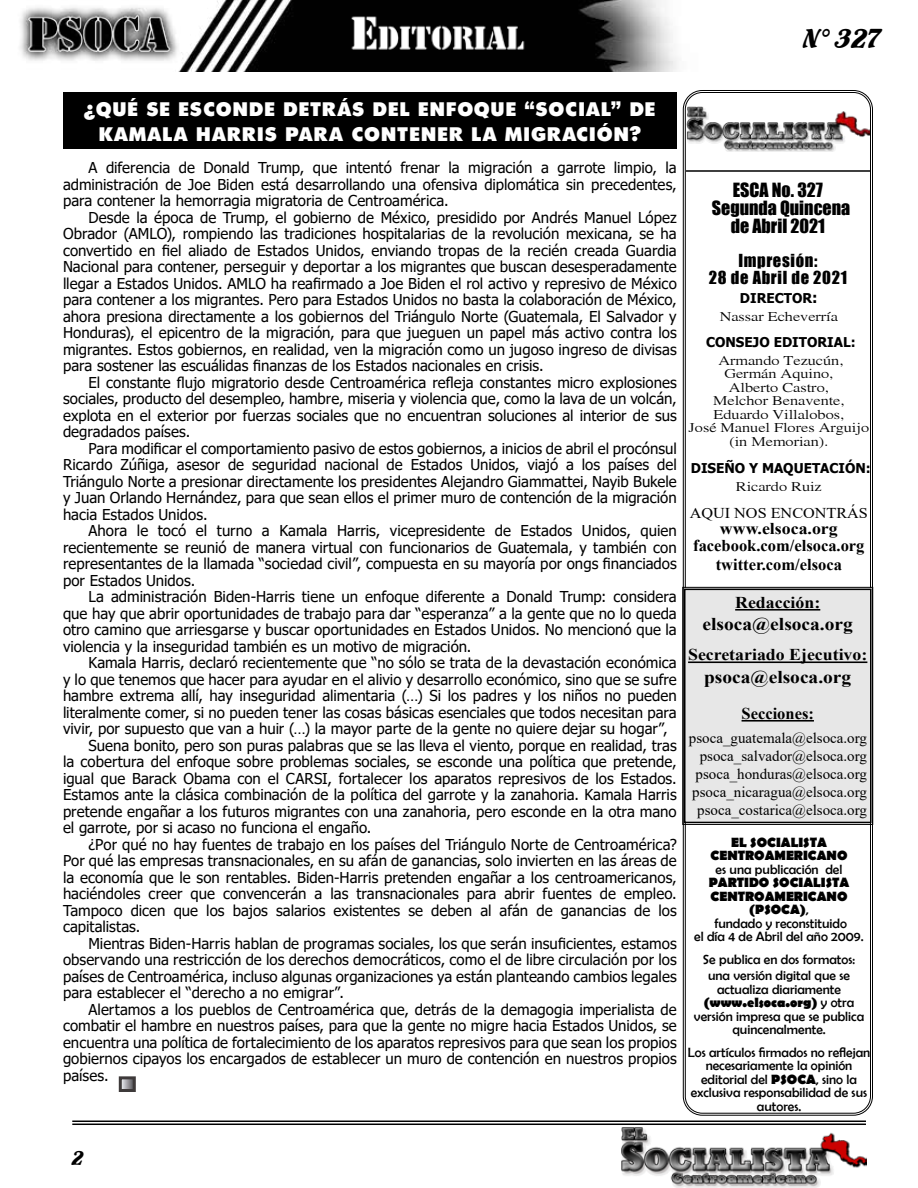
<style>
.page{position:relative;width:918px;height:1188px;background:#fff}
.page>*{position:absolute;margin:0;border:0;box-sizing:border-box;transform-origin:0 0}
.t1{font:28.5px "Flamenco D";color:#000}
.t2{font:21px/25.2px "Tw Cen MT Ult Bd";color:#fff;text-align:center}
.t3{font:21px "Flamenco D";color:#000}
.t4{font:18px/18px "Impact";color:#000;text-align:center}
.t5{font:700 18px "Times New Roman";color:#000;scale:1.08 1}
.t6{font:700 16.5px/16.5px "Times New Roman";color:#000;text-align:center;scale:1.08 1}
.t7{font:700 16.5px "Times New Roman";color:#000}
.t8{font:16.5px/16.5px "Impact";letter-spacing:.04em;color:#000;text-align:center}
.t9{font:15px/16.5px "Tahoma";color:#000;text-align:justify}
.t10{font:15px/18px "Times New Roman";color:#000;text-align:right}
.t11{font:15px "Times New Roman";color:#000;scale:1.08 1}
.t12{font:13.5px/13.5px "Berlin Sans FB";color:#000;text-align:center}
.t13{font:13.5px/13.5px "Xerox Serif Wide FC";color:#000;text-align:center}
.t14{font:700 13.5px "Tahoma";color:#000}
.t15{font:700 13.5px/13.5px "Berlin Sans FB";color:#000;text-align:center}
.s1{font-size:15px}
.s2{font-weight:700}
</style>
<div class="page">
<hr style="left:72px;top:1121px;width:794px;height:1px;background:#000">
<hr style="left:72px;top:1124px;width:794px;height:1px;background:#000">
<img style="left:621px;top:1127px;width:245px;height:61px">
<img style="left:20px;top:0;width:657px;height:72px">
<div style="left:682px;top:587px;width:191px;height:238px;background:#e7e7e7"></div>
<div style="left:684px;top:589px;width:188px;height:234px;border:2px solid #000"></div>
<img style="left:687px;top:106px;width:182px;height:46px">
<hr style="left:686px;top:170px;width:185px;height:2px;background:#000">
<svg style="left:123px;top:1080px;width:9px;height:8px"></svg>
<div style="left:119px;top:1076px;width:17px;height:16px;border:3px solid #3e3a3a"></div>
<div style="left:63px;top:93px;width:614px;height:56px;background:#000"></div>
<h1 class="t1" style="left:804px;top:21px;width:80px">N° 327</h1>
<h2 class="t2" style="left:84px;top:96px;width:574px">¿QUÉ SE ESCONDE DETRÁS DEL ENFOQUE “SOCIAL” DE<br>KAMALA HARRIS PARA CONTENER LA MIGRACIÓN?</h2>
<p class="t9" style="left:63px;top:161px;width:615px;text-indent:26px">A diferencia de Donald Trump, que intentó frenar la migración a garrote limpio, la administración de Joe Biden está desarrollando una ofensiva diplomática sin precedentes, para contener la hemorragia migratoria de Centroamérica.</p>
<p class="t9" style="left:63px;top:210px;width:615px;text-indent:26px">Desde la época de Trump, el gobierno de México, presidido por Andrés Manuel López Obrador (AMLO), rompiendo las tradiciones hospitalarias de la revolución mexicana, se ha convertido en fiel aliado de Estados Unidos, enviando tropas de la recién creada Guardia Nacional para contener, perseguir y deportar a los migrantes que buscan desesperadamente llegar a Estados Unidos. AMLO ha reafirmado a Joe Biden el rol activo y represivo de México para contener a los migrantes. Pero para Estados Unidos no basta la colaboración de México, ahora presiona directamente a los gobiernos del Triángulo Norte (Guatemala, El Salvador y Honduras), el epicentro de la migración, para que jueguen un papel más activo contra los migrantes. Estos gobiernos, en realidad, ven la migración como un jugoso ingreso de divisas para sostener las escuálidas finanzas de los Estados nacionales en crisis.</p>
<p class="t9" style="left:63px;top:375px;width:615px;text-indent:26px">El constante flujo migratorio desde Centroamérica refleja constantes micro explosiones sociales, producto del desempleo, hambre, miseria y violencia que, como la lava de un volcán, explota en el exterior por fuerzas sociales que no encuentran soluciones al interior de sus degradados países.</p>
<p class="t9" style="left:63px;top:441px;width:615px;text-indent:26px">Para modificar el comportamiento pasivo de estos gobiernos, a inicios de abril el procónsul Ricardo Zúñiga, asesor de seguridad nacional de Estados Unidos, viajó a los países del Triángulo Norte a presionar directamente los presidentes Alejandro Giammattei, Nayib Bukele y Juan Orlando Hernández, para que sean ellos el primer muro de contención de la migración hacia Estados Unidos.</p>
<p class="t9" style="left:63px;top:524px;width:615px;text-indent:26px">Ahora le tocó el turno a Kamala Harris, vicepresidente de Estados Unidos, quien recientemente se reunió de manera virtual con funcionarios de Guatemala, y también con representantes de la llamada “sociedad civil”, compuesta en su mayoría por ongs financiados por Estados Unidos.</p>
<p class="t9" style="left:63px;top:590px;width:615px;text-indent:26px">La administración Biden-Harris tiene un enfoque diferente a Donald Trump: considera que hay que abrir oportunidades de trabajo para dar “esperanza” a la gente que no lo queda otro camino que arriesgarse y buscar oportunidades en Estados Unidos. No mencionó que la violencia y la inseguridad también es un motivo de migración.</p>
<p class="t9" style="left:88px;top:656px;width:590px">Kamala Harris, declaró recientemente que “no sólo se trata de la devastación económica</p>
<p class="t9" style="left:63px;top:672px;width:615px">y lo que tenemos que hacer para ayudar en el alivio y desarrollo económico, sino que se sufre</p>
<p class="t9" style="left:63px;top:689px;width:615px">hambre extrema allí, hay inseguridad alimentaria (…) Si los padres y los niños no pueden</p>
<p class="t9" style="left:63px;top:705px;width:615px">literalmente comer, si no pueden tener las cosas básicas esenciales que todos necesitan para</p>
<p class="t9" style="left:63px;top:722px;width:606px">vivir, por supuesto que van a huir (…) la mayor parte de la gente no quiere dejar su hogar”,</p>
<p class="t9" style="left:88px;top:738px;width:590px">Suena bonito, pero son puras palabras que se las lleva el viento, porque en realidad, tras</p>
<p class="t9" style="left:63px;top:755px;width:615px">la cobertura del enfoque sobre problemas sociales, se esconde una política que pretende,</p>
<p class="t9" style="left:63px;top:771px;width:615px">igual que Barack Obama con el CARSI, fortalecer los aparatos represivos de los Estados.</p>
<p class="t9" style="left:63px;top:788px;width:615px">Estamos ante la clásica combinación de la política del garrote y la zanahoria. Kamala Harris</p>
<p class="t9" style="left:63px;top:804px;width:615px">pretende engañar a los futuros migrantes con una zanahoria, pero esconde en la otra mano</p>
<p class="t9" style="left:63px;top:821px;width:310px">el garrote, por si acaso no funciona el engaño.</p>
<p class="t9" style="left:88px;top:837px;width:590px">¿Por qué no hay fuentes de trabajo en los países del Triángulo Norte de Centroamérica?</p>
<p class="t9" style="left:63px;top:854px;width:615px">Por qué las empresas transnacionales, en su afán de ganancias, solo invierten en las áreas de</p>
<p class="t9" style="left:63px;top:870px;width:615px">la economía que le son rentables. Biden-Harris pretenden engañar a los centroamericanos,</p>
<p class="t9" style="left:63px;top:887px;width:615px">haciéndoles creer que convencerán a las transnacionales para abrir fuentes de empleo.</p>
<p class="t9" style="left:63px;top:903px;width:615px">Tampoco dicen que los bajos salarios existentes se deben al afán de ganancias de los</p>
<p class="t9" style="left:63px;top:920px;width:79px">capitalistas.</p>
<p class="t9" style="left:88px;top:936px;width:590px">Mientras Biden-Harris hablan de programas sociales, los que serán insuficientes, estamos</p>
<p class="t9" style="left:63px;top:953px;width:615px">observando una restricción de los derechos democráticos, como el de libre circulación por los</p>
<p class="t9" style="left:63px;top:969px;width:615px">países de Centroamérica, incluso algunas organizaciones ya están planteando cambios legales</p>
<p class="t9" style="left:63px;top:986px;width:282px">para establecer el “derecho a no emigrar”.</p>
<p class="t9" style="left:88px;top:1002px;width:590px">Alertamos a los pueblos de Centroamérica que, detrás de la demagogia imperialista de</p>
<p class="t9" style="left:63px;top:1019px;width:615px">combatir el hambre en nuestros países, para que la gente no migre hacia Estados Unidos, se</p>
<p class="t9" style="left:63px;top:1035px;width:615px">encuentra una política de fortalecimiento de los aparatos represivos para que sean los propios</p>
<p class="t9" style="left:63px;top:1052px;width:615px">gobiernos cipayos los encargados de establecer un muro de contención en nuestros propios</p>
<p class="t9" style="left:63px;top:1068px;width:47px">países.</p>
<p class="t4" style="left:712px;top:180px;width:140px">ESCA No. 327<br>Segunda Quincena de Abril 2021</p>
<p class="t8" style="left:709px;top:252px;width:140px">Impresión:<br>28 de Abril de 2021</p>
<p class="t14" style="left:740px;top:289px;width:79px">DIRECTOR<span class="s1">:</span></p>
<p class="t13" style="left:720px;top:310px;width:120px">Nassar Echeverría</p>
<p class="t14" style="left:706px;top:332px;width:151px">CONSEJO EDITORIAL:</p>
<p class="t13" style="left:689px;top:353px;width:182px">Armando Tezucún,<br>Germán Aquino,<br>Alberto Castro,<br>Melchor Benavente,<br>Eduardo Villalobos,<br>José Manuel Flores Arguijo (in Memorian).</p>
<p class="t14" style="left:691px;top:458px;width:181px">DISEÑO Y MAQUETACIÓN:</p>
<p class="t13" style="left:736px;top:479px;width:87px">Ricardo Ruiz</p>
<p class="t11" style="left:690px;top:502px;width:166px">AQUI NOS ENCONTRÁS</p>
<p class="t6" style="left:693px;top:520px;width:160px">www.elsoca.org facebook.com/elsoca.org</p>
<p class="t7" style="left:716px;top:553px;width:128px">twitter.com/elsoca</p>
<p class="t6" style="left:735px;top:594px;width:80px">Redacción:</p>
<p class="t5" style="left:703px;top:611px;width:141px">elsoca@elsoca.org</p>
<p class="t6" style="left:688px;top:646px;width:168px">Secretariado Ejecutivo:</p>
<p class="t5" style="left:704px;top:664px;width:138px">psoca@elsoca.org</p>
<p class="t7" style="left:742px;top:702px;width:74px">Secciones:</p>
<p class="t10" style="left:689px;top:728px;width:180px">psoca_guatemala@elsoca.org psoca_salvador@elsoca.org psoca_honduras@elsoca.org psoca_nicaragua@elsoca.org psoca_costarica@elsoca.org</p>
<p class="t15" style="left:711px;top:836px;width:138px">EL SOCIALISTA<br>CENTROAMERICANO</p>
<p class="t12" style="left:716px;top:862px;width:128px">es una publicación del</p>
<p class="t12" style="left:694px;top:876px;width:171px"><span class="s2">PARTIDO SOCIALISTA<br>CENTROAMERICANO (PSOCA)</span>,<br>fundado y reconstituido<br>el día 4 de Abril del año 2009.</p>
<p class="t12" style="left:703px;top:951px;width:154px;line-height:16.5px">Se publica en dos formatos: una versión digital que se</p>
<p class="t12" style="left:694px;top:982px;width:172px">actualiza diariamente <span class="s2">(www.elsoca.org)</span> y otra versión impresa que se publica quincenalmente.</p>
<p class="t12" style="left:688px;top:1045px;width:184px">Los artículos firmados no reflejan necesariamente la opinión editorial del <span class="s2">PSOCA</span>, sino la exclusiva responsabilidad de sus autores.</p>
<h2 class="t3" style="left:72px;top:1146px;width:13px">2</h2>
</div>
